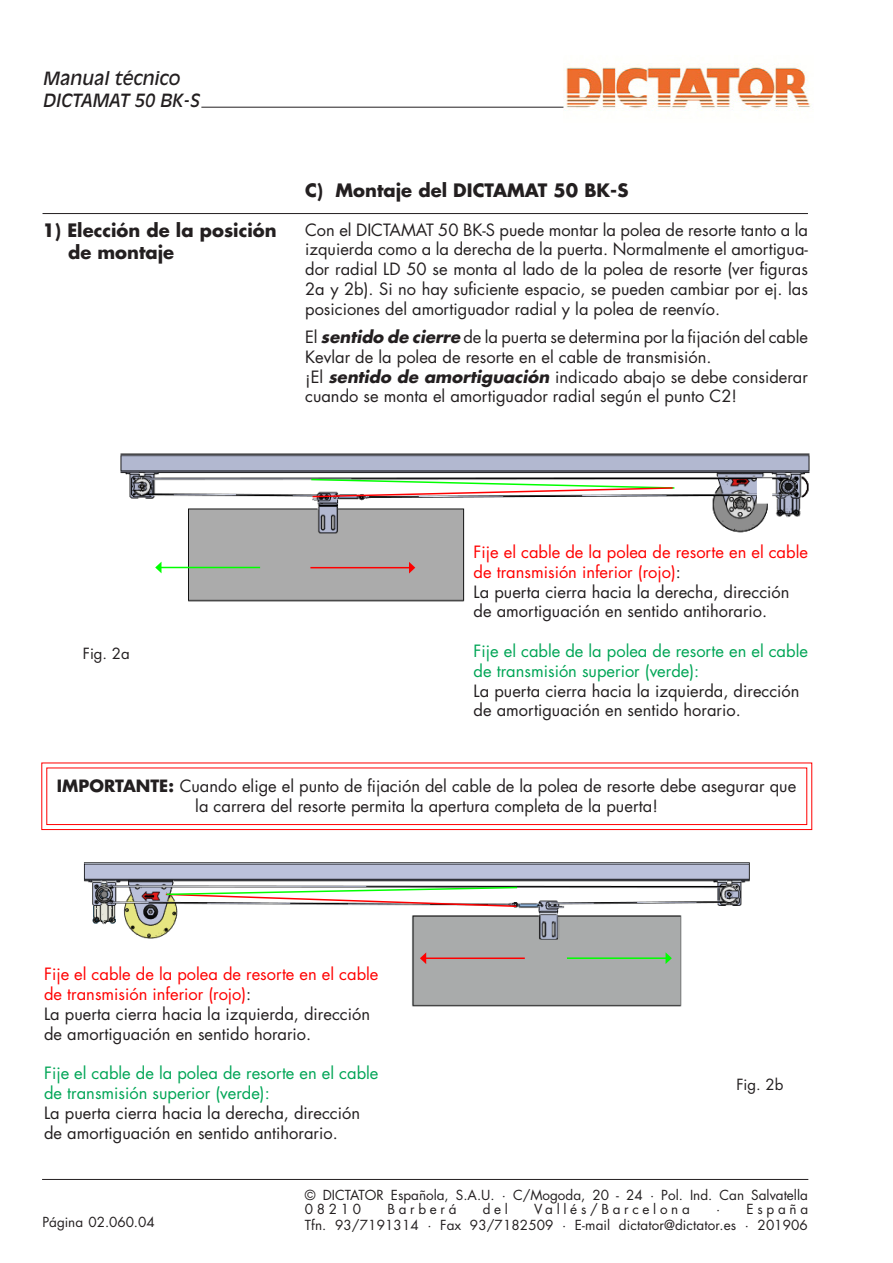
<style>
.page{position:relative;width:893px;height:1263px;background:#fff}
.page>*{position:absolute;margin:0;border:0;box-sizing:border-box;transform-origin:0 0}
.Titel_20{font:700 18px/21.6px "Futura Std";color:#231f20}
.t1{font:italic 18px/21.6px "Antique Olive Std";color:#231f20}
.t2{font:16.5px/19.8px "Futura Std";color:#231f20}
.t3{font:16.5px/19.8px "Futura Std";color:#00a556}
.t4{font:16.5px/19.8px "Futura Std";color:#f00}
.t5{font:15px "Futura Std";color:#231f20}
.t6{font:13.5px/14.2px "Futura Std";letter-spacing:.01em;color:#231f20}
.t7{font:13.5px "Futura Std";letter-spacing:.275em;color:#231f20}
.s1{font-weight:700;font-style:italic}
.s2{color:#231f20}
.s3{font-weight:700}
</style>
<div class="page">
<hr style="left:42px;top:1179px;width:766px;height:1px;background:#231f20">
<img style="left:563px;top:64px;width:248px;height:47px">
<hr style="left:43px;top:213px;width:765px;height:1px;background:#231f20">
<hr style="left:201px;top:107px;width:362px;height:1px;background:#231f20">
<img style="left:120px;top:453px;width:690px;height:149px">
<img style="left:83px;top:862px;width:667px;height:145px">
<div style="left:19px;top:946px;width:250px;height:152px;background:#fff"></div>
<div style="left:757px;top:478px;width:15px;height:26px;background:#fff;border:2px solid #fff"></div>
<hr style="left:161px;top:567px;width:99px;height:1px;background:#0f0">
<svg style="left:155px;top:562px;width:6px;height:11px"></svg>
<hr style="left:310px;top:567px;width:100px;height:1px;background:#f00">
<svg style="left:409px;top:562px;width:6px;height:11px"></svg>
<hr style="left:567px;top:957px;width:99px;height:2px;background:#0f0">
<svg style="left:666px;top:952px;width:6px;height:12px"></svg>
<hr style="left:425px;top:957px;width:100px;height:2px;background:#f00">
<svg style="left:420px;top:952px;width:6px;height:12px"></svg>
<svg style="left:164px;top:886px;width:355px;height:22px"></svg>
<svg style="left:310px;top:478px;width:366px;height:20px"></svg>
<svg style="left:41px;top:762px;width:772px;height:68px"></svg>
<div style="left:46px;top:767px;width:761px;height:58px;border:1px solid #f00"></div>
<p class="t1" style="left:43px;top:68px;width:158px">Manual técnico<br>DICTAMAT 50 BK-S</p>
<p class="Titel_20" style="left:68px;top:219px;width:210px;text-indent:-26px">1) Elección de la posición de montaje</p>
<p class="Titel_20" style="left:305px;top:180px;width:325px">C) Montaje del DICTAMAT 50 BK-S</p>
<p class="t2" style="left:305px;top:220px;width:504px;text-align:justify">Con el DICTAMAT 50 BK-S puede montar la polea de resorte tanto a la izquierda como a la derecha de la puerta. Normalmente el amortigua&shy;dor radial LD 50 se monta al lado de la polea de resorte (ver figuras 2a y 2b). Si no hay suficiente espacio, se pueden cambiar por ej. las posiciones del amortiguador radial y la polea de reenvío.</p>
<p class="t2" style="left:305px;top:327px;width:504px">El <span class="s1">sentido de cierre</span> de la puerta se determina por la fijación del cable<br>Kevlar de la polea de resorte en el cable de transmisión.</p>
<p class="t2" style="left:305px;top:367px;width:504px">¡El <span class="s1">sentido de amortiguación</span> indicado abajo se debe considerar cuando se monta el amortiguador radial según el punto C2!</p>
<p class="t5" style="left:83px;top:644px;width:48px">Fig. 2a</p>
<p class="t4" style="left:474px;top:542px;width:336px">Fije el cable de la polea de resorte en el cable de transmisión inferior (rojo)<span class="s2">:</span></p>
<p class="t2" style="left:474px;top:582px;width:317px">La puerta cierra hacia la derecha, dirección de amortiguación en sentido antihorario.</p>
<p class="t3" style="left:474px;top:641px;width:336px">Fije el cable de la polea de resorte en el cable de transmisión superior (verde):</p>
<p class="t2" style="left:474px;top:681px;width:327px">La puerta cierra hacia la izquierda, dirección de amortiguación en sentido horario.</p>
<p class="t2" style="left:57px;top:776px;width:741px;text-align:center"><span class="s3">IMPORTANTE:</span> Cuando elige el punto de fijación del cable de la polea de resorte debe asegurar que la carrera del resorte permita la apertura completa de la puerta!</p>
<p class="t4" style="left:44px;top:964px;width:336px">Fije el cable de la polea de resorte en el cable de transmisión inferior (rojo)<span class="s2">:</span></p>
<p class="t2" style="left:44px;top:1004px;width:327px">La puerta cierra hacia la izquierda, dirección de amortiguación en sentido horario.</p>
<p class="t3" style="left:44px;top:1063px;width:336px">Fije el cable de la polea de resorte en el cable de transmisión superior (verde):</p>
<p class="t2" style="left:44px;top:1103px;width:317px">La puerta cierra hacia la derecha, dirección de amortiguación en sentido antihorario.</p>
<p class="t5" style="left:736px;top:1074px;width:48px">Fig. 2b</p>
<p class="t6" style="left:305px;top:1188px;width:505px">© DICTATOR Española, S.A.U. · C/Mogoda, 20 - 24 · Pol. Ind. Can Salvatella<br>08210</p>
<p class="t7" style="left:387px;top:1200px;width:71px">Barberá</p>
<p class="t6" style="left:483px;top:1202px;width:27px">del</p>
<p class="t7" style="left:534px;top:1200px;width:157px">Vallés/Barcelona</p>
<p class="t6" style="left:716px;top:1202px;width:93px">· España</p>
<p class="t6" style="left:43px;top:1214px;width:114px">Página 02.060.04</p>
<p class="t6" style="left:305px;top:1218px;width:505px">Tfn. 93/7191314 · Fax 93/7182509 · E-mail dictator@dictator.es · 201906</p>
</div>
